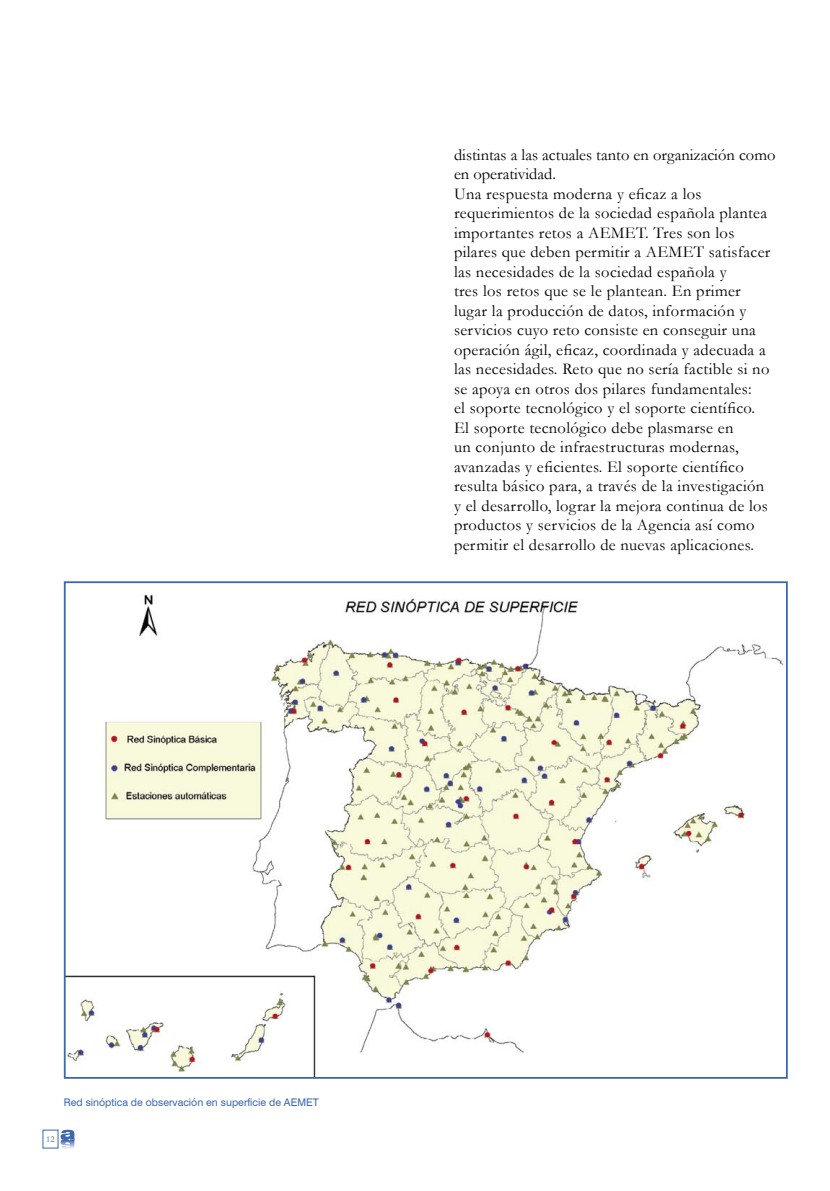
<style>
.page{position:relative;width:830px;height:1191px;background:#fff}
.page>*{position:absolute;margin:0;border:0;box-sizing:border-box;transform-origin:0 0}
.Texto_general{font:16.5px/19.5px "Garamond";letter-spacing:.02em;color:#000}
.Texto_general-2{font:16.5px/19.5px "Garamond";color:#000}
.Pie_de_Fotos{font:10.5px "Swiss 721 BT";color:#3c68ae}
.t1{font:9px "Garamond";color:#3c68ae}
</style>
<div class="page">
<svg style="left:61px;top:1129px;width:14px;height:20px"></svg>
<img style="left:67px;top:594px;width:717px;height:481px">
<div style="left:64px;top:581px;width:723px;height:497px;border:2px solid #3c68ae"></div>
<p class="Texto_general-2" style="left:454px;top:144px;width:323px">distintas a las actuales tanto en organización como en operatividad.</p>
<p class="Texto_general" style="left:454px;top:183px;width:318px">Una respuesta moderna y eficaz a los requerimientos de la sociedad española plantea importantes retos a AEMET. Tres son los pilares que deben permitir a AEMET satisfacer las necesidades de la sociedad española y<br>tres los retos que se le plantean. En primer lugar la producción de datos, información y servicios cuyo reto consiste en conseguir una operación ágil, eficaz, coordinada y adecuada a las necesidades. Reto que no sería factible si no se apoya en otros dos pilares fundamentales:<br>el soporte tecnológico y el soporte científico.<br>El soporte tecnológico debe plasmarse en<br>un conjunto de infraestructuras modernas, avanzadas y eficientes. El soporte científico resulta básico para, a través de la investigación y el desarrollo, lograr la mejora continua de los productos y servicios de la Agencia así como permitir el desarrollo de nuevas aplicaciones.</p>
<p class="Pie_de_Fotos" style="left:64px;top:1095px;width:256px">Red sinóptica de observación en superficie de AEMET</p>
<p class="t1" style="left:46px;top:1133px;width:10px">12</p>
</div>
